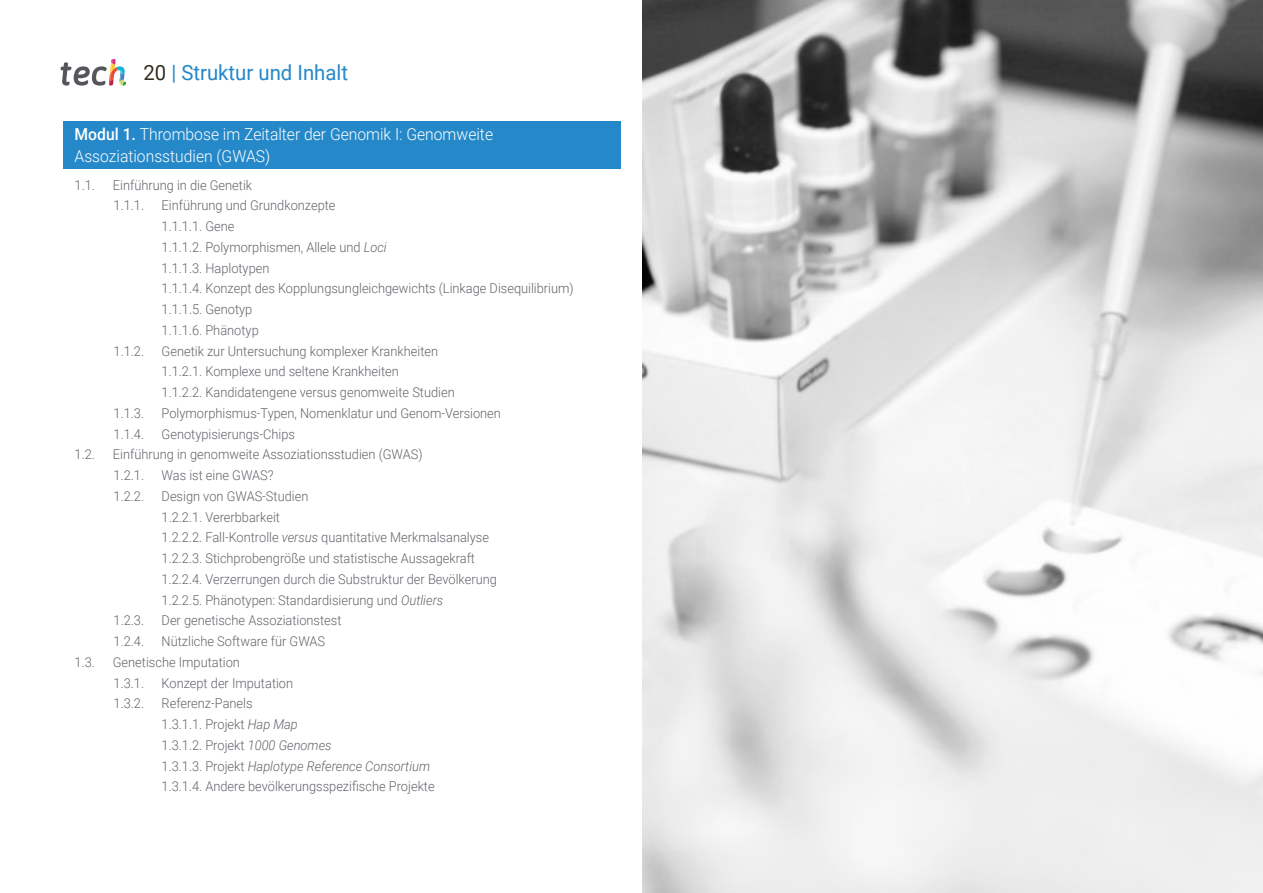
<style>
.page{position:relative;width:1263px;height:893px;background:#fff}
.page>*{position:absolute;margin:0;border:0;box-sizing:border-box;transform-origin:0 0}
.t1{font:21px "Roboto";color:#2488c9}
.t2{font:300 16.5px/22.5px "Roboto";color:#fff;scale:.95 1}
.t3{font:300 13.5px/20.7px "Roboto";color:#61646a;scale:.95 1}
.s1{color:#312e20}
.s2{font-weight:500}
.s3{font-style:italic}
</style>
<div class="page">
<div style="left:64px;top:121px;width:557px;height:48px;background:#2488c9"></div>
<img style="left:642px;top:0;width:621px;height:893px">
<svg style="left:61px;top:59px;width:65px;height:27px"></svg>
<h1 class="t1" style="left:144px;top:57px;width:206px"><span class="s1">20</span> | Struktur und Inhalt</h1>
<p class="t2" style="left:75px;top:122px;width:442px"><span class="s2">Modul 1.</span> Thrombose im Zeitalter der Genomik I: Genomweite<br>Assoziationsstudien (GWAS)</p>
<p class="t3" style="left:75px;top:174px;width:23px">1.1.</p>
<p class="t3" style="left:113px;top:174px;width:148px">Einführung in die Genetik<br>1.1.1.</p>
<p class="t3" style="left:162px;top:195px;width:435px">Einführung und Grundkonzepte<br>1.1.1.1. Gene<br>1.1.1.2. Polymorphismen, Allele und <span class="s3">Loci<br></span>1.1.1.3. Haplotypen<br>1.1.1.4. Konzept des Kopplungsungleichgewichts (Linkage Disequilibrium)<br>1.1.1.5. Genotyp<br>1.1.1.6. Phänotyp</p>
<p class="t3" style="left:114px;top:340px;width:34px">1.1.2.</p>
<p class="t3" style="left:162px;top:340px;width:310px">Genetik zur Untersuchung komplexer Krankheiten<br>1.1.2.1. Komplexe und seltene Krankheiten<br>1.1.2.2. Kandidatengene versus genomweite Studien</p>
<p class="t3" style="left:114px;top:402px;width:34px">1.1.3.</p>
<p class="t3" style="left:162px;top:402px;width:359px">Polymorphismus-Typen, Nomenklatur und Genom-Versionen</p>
<p class="t3" style="left:114px;top:423px;width:34px">1.1.4.</p>
<p class="t3" style="left:162px;top:423px;width:142px">Genotypisierungs-Chips</p>
<p class="t3" style="left:75px;top:444px;width:23px">1.2.</p>
<p class="t3" style="left:113px;top:444px;width:327px">Einführung in genomweite Assoziationsstudien (GWAS)<br>1.2.1.</p>
<p class="t3" style="left:162px;top:464px;width:119px">Was ist eine GWAS?</p>
<p class="t3" style="left:114px;top:485px;width:34px">1.2.2.</p>
<p class="t3" style="left:162px;top:485px;width:354px">Design von GWAS-Studien<br>1.2.2.1. Vererbbarkeit<br>1.2.2.2. Fall-Kontrolle <span class="s3">versus</span> quantitative Merkmalsanalyse 1.2.2.3. Stichprobengröße und statistische Aussagekraft 1.2.2.4. Verzerrungen durch die Substruktur der Bevölkerung 1.2.2.5. Phänotypen: Standardisierung und <span class="s3">Outliers</span></p>
<p class="t3" style="left:114px;top:610px;width:34px">1.2.3.</p>
<p class="t3" style="left:162px;top:610px;width:191px">Der genetische Assoziationstest</p>
<p class="t3" style="left:114px;top:630px;width:34px">1.2.4.</p>
<p class="t3" style="left:162px;top:630px;width:174px">Nützliche Software für GWAS</p>
<p class="t3" style="left:75px;top:651px;width:23px">1.3.</p>
<p class="t3" style="left:113px;top:651px;width:135px">Genetische Imputation<br>1.3.1.</p>
<p class="t3" style="left:162px;top:672px;width:140px">Konzept der Imputation</p>
<p class="t3" style="left:114px;top:693px;width:34px">1.3.2.</p>
<p class="t3" style="left:162px;top:693px;width:289px">Referenz-Panels<br>1.3.1.1. Projekt <span class="s3">Hap Map<br></span>1.3.1.2. Projekt <span class="s3">1000 Genomes<br></span>1.3.1.3. Projekt <span class="s3">Haplotype Reference Consortium </span>1.3.1.4. Andere bevölkerungsspezifische Projekte</p>
</div>
